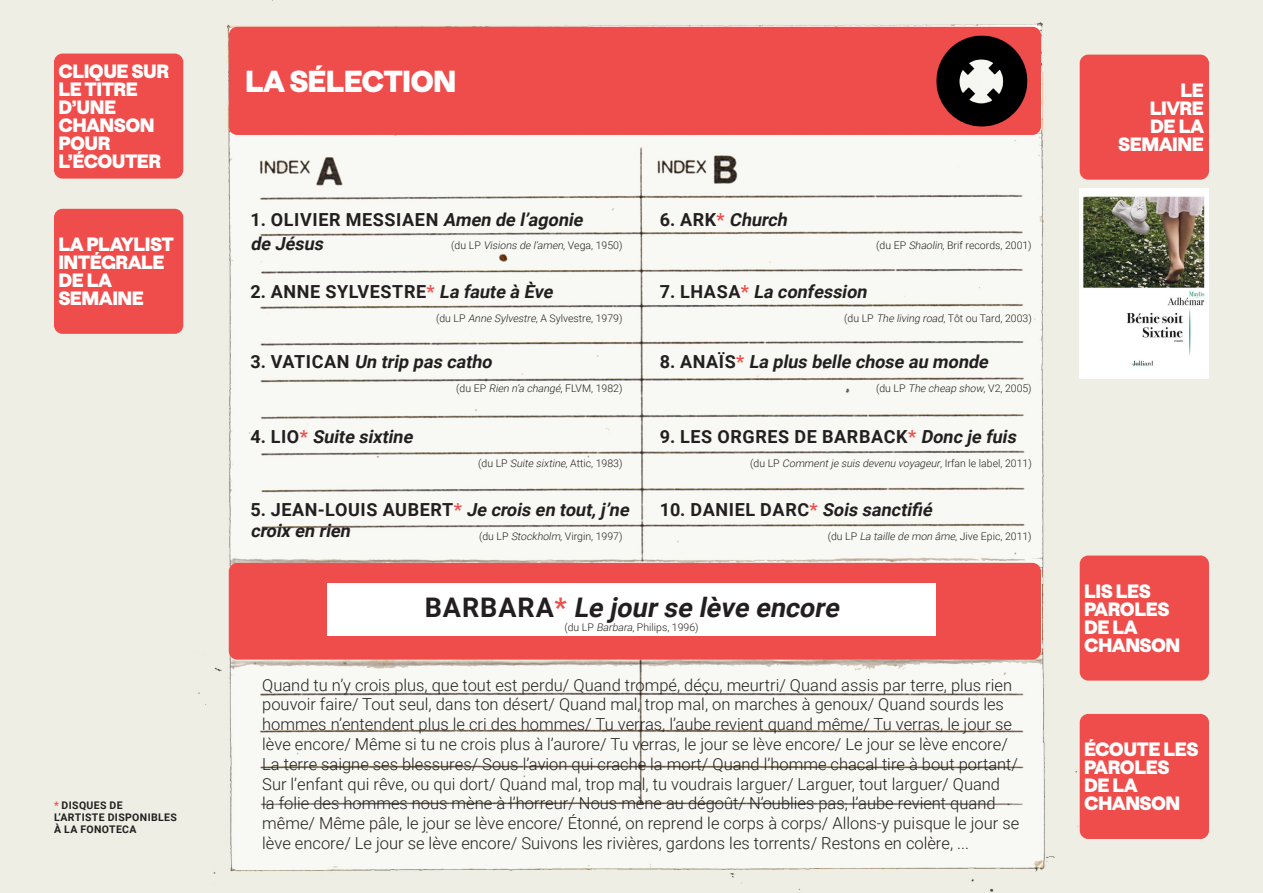
<style>
.page{position:relative;width:1263px;height:893px;background:#fff}
.page>*{position:absolute;margin:0;border:0;box-sizing:border-box;transform-origin:0 0}
.t1{font:700 28.35px "Proto Grotesk";letter-spacing:-.03em;color:#fff}
.t2{font:italic 700 27px "Roboto";color:#231f20}
.t3{font:700 18px "Roboto";letter-spacing:.035em;color:#231f20}
.t4{font:700 18px/18px "Proto Grotesk";letter-spacing:-.03em;color:#fff}
.t5{font:italic 700 18px "Roboto";color:#231f20}
.t6{font:300 16.5px/19.8px "Roboto";color:#231f20}
.t7{font:300 10.5px "Roboto";color:#231f20}
.t8{font:italic 300 10.5px "Roboto";color:#231f20}
.t9{font:700 10.5px/12px "Roboto";letter-spacing:.035em;color:#231f20}
.s1{color:#ef4e4d}
.s2{font-style:italic}
.s3{font-style:normal}
.s4{font-style:normal;color:#ef4e4d}
</style>
<div class="page">
<img style="left:0;top:0;width:1263px;height:893px">
<div style="left:229px;top:27px;width:812px;height:108px;background:#ef4d4b;border-radius:9px"></div>
<img style="left:936px;top:35px;width:92px;height:92px">
<div style="left:54px;top:54px;width:129px;height:125px;background:#ef4d4b;border-radius:9px"></div>
<div style="left:54px;top:209px;width:129px;height:125px;background:#ef4d4b;border-radius:9px"></div>
<div style="left:1080px;top:555px;width:129px;height:126px;background:#ef4d4b;border-radius:9px"></div>
<div style="left:1080px;top:714px;width:129px;height:125px;background:#ef4d4b;border-radius:9px"></div>
<div style="left:1080px;top:55px;width:129px;height:125px;background:#ef4d4b;border-radius:9px"></div>
<img style="left:1080px;top:188px;width:129px;height:190px">
<div style="left:229px;top:563px;width:812px;height:97px;background:#ef4d4b;border-radius:9px"></div>
<div style="left:327px;top:583px;width:608px;height:53px;background:#fff"></div>
<p class="t4" style="left:58px;top:62px;width:112px">CLIQUE SUR<br>LE TITRE<br>D’UNE</p>
<p class="t4" style="left:58px;top:116px;width:98px">CHANSON<br>POUR</p>
<p class="t4" style="left:58px;top:152px;width:105px">L’ÉCOUTER</p>
<p class="t4" style="left:58px;top:235px;width:117px">LA PLAYLIST<br>INTÉGRALE<br>DE LA</p>
<p class="t4" style="left:58px;top:289px;width:87px">SEMAINE</p>
<p class="t9" style="left:54px;top:799px;width:70px"><span class="s1">*</span> DISQUES DE</p>
<p class="t9" style="left:54px;top:811px;width:124px">L’ARTISTE DISPONIBLES<br>À LA FONOTECA</p>
<p class="t1" style="left:245px;top:61px;width:213px">LA SÉLECTION</p>
<p class="t3" style="left:250px;top:207px;width:338px">1. OLIVIER MESSIAEN <span class="s2">Amen de l’agonie</span></p>
<p class="t5" style="left:660px;top:207px;width:133px"><span class="s3">6 . A R K</span><span class="s4">*</span> Church</p>
<p class="t5" style="left:250px;top:231px;width:78px">de Jésus</p>
<p class="t7" style="left:451px;top:238px;width:173px">(d u L P <span class="s2">Visions de l’amen</span>, Ve g a , 1 9 5 0)</p>
<p class="t7" style="left:876px;top:238px;width:157px">(du EP <span class="s2">Shaolin</span>, Brif records, 2001)</p>
<p class="t3" style="left:250px;top:279px;width:308px">2. ANNE SYLVESTRE<span class="s1">*</span> <span class="s2">La faute à Ève</span></p>
<p class="t5" style="left:660px;top:279px;width:213px"><span class="s3">7 . L H A S A</span> <span class="s4">*</span> La confession</p>
<p class="t7" style="left:436px;top:311px;width:188px">(du LP <span class="s2">Anne Sylvestre</span>, A Sylvestre, 1979)</p>
<p class="t7" style="left:844px;top:311px;width:189px">(du LP <span class="s2">The living road</span>, Tôt ou Tard, 2003)</p>
<p class="t5" style="left:250px;top:349px;width:247px"><span class="s3">3 . VAT I C A N</span> Un trip pas catho</p>
<p class="t5" style="left:660px;top:349px;width:334px"><span class="s3">8 . A N AÏ S</span> <span class="s4">*</span> La plus belle chose au monde</p>
<p class="t7" style="left:456px;top:381px;width:168px">(d u E P <span class="s2">Rien n’a changé</span>, F LV M , 1 9 8 2)</p>
<p class="t7" style="left:876px;top:381px;width:157px">( d u L P <span class="s2">The cheap show</span>, V2 , 2 0 0 5)</p>
<p class="t5" style="left:250px;top:424px;width:168px"><span class="s3">4 . L I O</span> <span class="s4">*</span> Suite sixtine</p>
<p class="t3" style="left:660px;top:424px;width:362px">9. LES ORGRES DE BARBACK<span class="s1">*</span> <span class="s2">Donc je fuis</span></p>
<p class="t7" style="left:478px;top:456px;width:146px">(du LP <span class="s2">Suite sixtine</span>, Attic, 1983)</p>
<p class="t8" style="left:750px;top:456px;width:283px"><span class="s3">(d u L P</span> Commentje suis devenu voyageur<span class="s3">, I rfa n l e l a b e l , 2 0 1 1 )</span></p>
<p class="t3" style="left:250px;top:497px;width:384px">5. JEAN-LOUIS AUBERT<span class="s1">*</span> <span class="s2">Je crois en tout,j’ne</span></p>
<p class="t3" style="left:660px;top:497px;width:278px">10. DANIEL DARC<span class="s1">*</span> <span class="s2">Sois sanctifié</span></p>
<p class="t5" style="left:250px;top:518px;width:105px">croix en rien</p>
<p class="t7" style="left:479px;top:529px;width:145px">(du LP <span class="s2">Stockholm</span>, Virgin, 1997)</p>
<p class="t7" style="left:828px;top:529px;width:205px">(du LP <span class="s2">La taille de mon âme</span>, Jive Epic, 2011)</p>
<p class="t2" style="left:425px;top:589px;width:422px"><span class="s3">B A R B A R A</span> <span class="s4">*</span> Le jourse lève encore</p>
<p class="t7" style="left:564px;top:620px;width:136px">(du LP <span class="s2">Barbara</span>, Philips, 1996)</p>
<p class="t6" style="left:262px;top:674px;width:758px">Quand tu n’y crois plus, que tout est perdu/ Quand trompé, déçu, meurtri/ Quand assis par terre, plus rien pouvoir faire/ Tout seul, dans ton désert/ Quand mal, trop mal, on marches à genoux/ Quand sourds les hommes n’entendent plus le cri des hommes/ Tu verras, l’aube revient quand même/ Tu verras, le jour se lève encore/ Même si tu ne crois plus à l’aurore/ Tu verras, le jour se lève encore/ Le jour se lève encore/ La terre saigne ses blessures/ Sous l’avion qui crache la mort/ Quand l’homme chacal tire à bout portant/ Sur l’enfant qui rêve, ou qui dort/ Quand mal, trop mal, tu voudrais larguer/ Larguer, tout larguer/ Quand<br>la folie des hommes nous mène à l’horreur/ Nous mène au dégoût/ N’oublies pas, l’aube revient quand même/ Même pâle, le jour se lève encore/ Étonné, on reprend le corps à corps/ Allons-y puisque le jour se lève encore/ Le jour se lève encore/ Suivons les rivières, gardons les torrents/ Restons en colère, ...</p>
<p class="t4" style="left:1180px;top:81px;width:25px">LE</p>
<p class="t4" style="left:1150px;top:99px;width:56px">LIVRE</p>
<p class="t4" style="left:1150px;top:117px;width:55px">DE LA</p>
<p class="t4" style="left:1118px;top:135px;width:87px">SEMAINE</p>
<p class="t4" style="left:1084px;top:582px;width:68px">LIS LES</p>
<p class="t4" style="left:1084px;top:600px;width:87px">PAROLES</p>
<p class="t4" style="left:1084px;top:618px;width:55px">DE LA</p>
<p class="t4" style="left:1084px;top:636px;width:98px">CHANSON</p>
<p class="t4" style="left:1084px;top:740px;width:116px">ÉCOUTE LES<br>PAROLES</p>
<p class="t4" style="left:1084px;top:776px;width:55px">DE LA</p>
<p class="t4" style="left:1084px;top:794px;width:98px">CHANSON</p>
</div>
